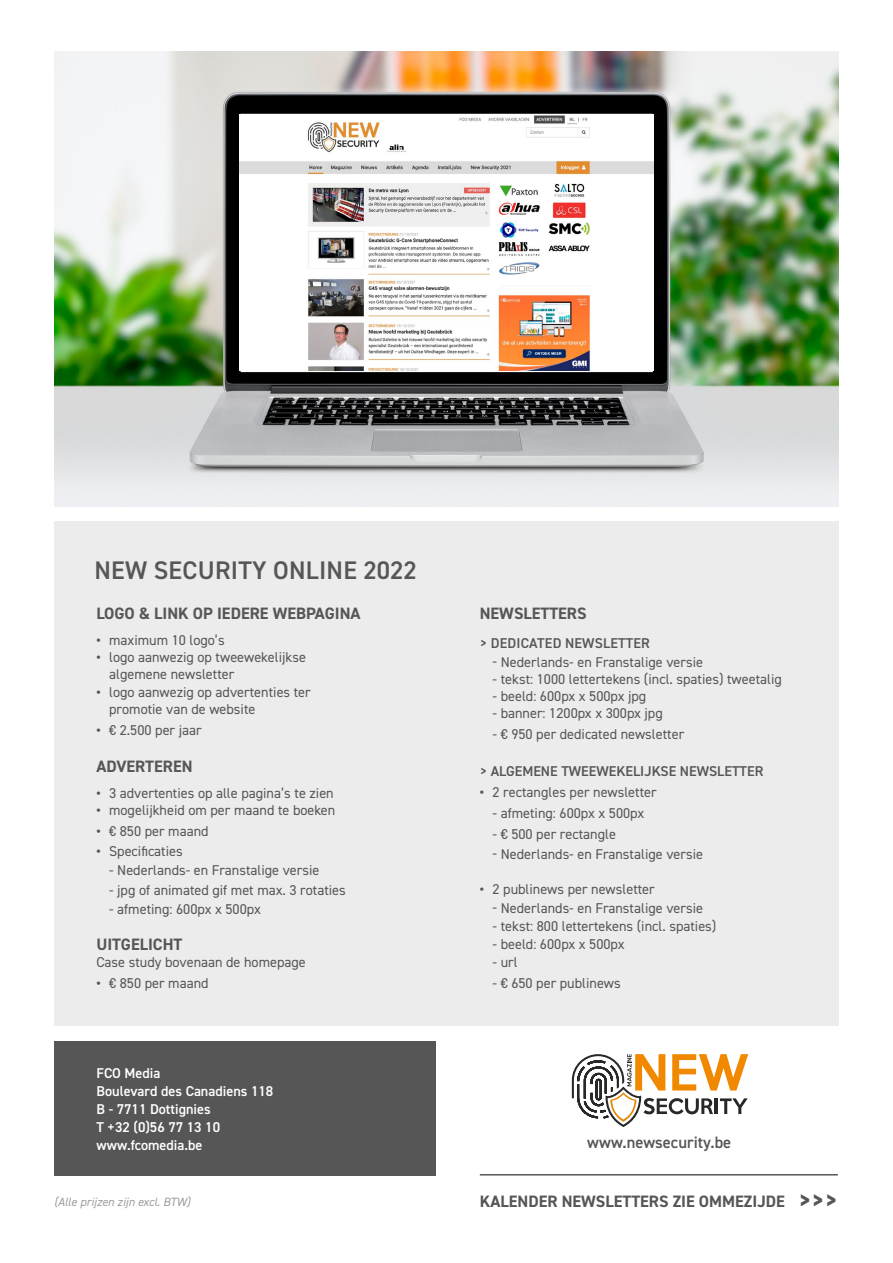
<style>
.page{position:relative;width:893px;height:1263px;background:#fff}
.page>*{position:absolute;margin:0;border:0;box-sizing:border-box;transform-origin:0 0}
.t1{font:600 25.5px "DIN2014";letter-spacing:.01em;color:#565656}
.t2{font:700 16.5px "DIN2014";color:#565656}
.t3{font:600 16.5px "DIN2014";color:#565656}
.t4{font:14.25px/17.1px "DIN2014";color:#565656}
.t5{font:600 14.25px/18px "DIN2014";color:#fff}
.t6{font:600 14.25px "DIN2014";color:#565656}
.t7{font:italic 12px "DIN2014";color:#9c9d9d}
.s1{font-weight:700}
.s2{font-size:25.5px}
</style>
<div class="page">
<div style="left:54px;top:521px;width:785px;height:504px;background:#ececed"></div>
<div style="left:54px;top:1041px;width:382px;height:134px;background:#565656"></div>
<img style="left:54px;top:52px;width:785px;height:454px">
<img style="left:240px;top:114px;width:413px;height:257px">
<hr style="left:480px;top:1174px;width:358px;height:1px;background:#000">
<svg style="left:572px;top:1054px;width:176px;height:73px"></svg>
<h1 class="t1" style="left:94px;top:553px;width:324px">NEW SECURITY ONLINE 2022</h1>
<p class="t2" style="left:96px;top:602px;width:266px">LOGO &amp; LINK OP IEDERE WEBPAGINA</p>
<p class="t4" style="left:96px;top:631px;width:130px"><span class="s1">•</span> maximum 10 logo’s</p>
<p class="t4" style="left:109px;top:649px;width:198px;text-indent:-13px"><span class="s1">•</span> logo aanwezig op tweewekelijkse algemene newsletter</p>
<p class="t4" style="left:109px;top:683px;width:203px;text-indent:-13px"><span class="s1">•</span> logo aanwezig op advertenties ter promotie van de website</p>
<p class="t4" style="left:96px;top:721px;width:107px"><span class="s1">•</span> € 2.500 per jaar</p>
<p class="t2" style="left:96px;top:755px;width:98px">ADVERTEREN</p>
<p class="t4" style="left:96px;top:784px;width:239px"><span class="s1">•</span> 3 advertenties op alle pagina’s te zien</p>
<p class="t4" style="left:96px;top:802px;width:241px"><span class="s1">•</span> mogelijkheid om per maand te boeken</p>
<p class="t4" style="left:96px;top:823px;width:114px"><span class="s1">•</span> € 850 per maand</p>
<p class="t4" style="left:96px;top:842px;width:88px"><span class="s1">•</span> Specificaties</p>
<p class="t4" style="left:109px;top:862px;width:212px">- Nederlands- en Franstalige versie</p>
<p class="t4" style="left:109px;top:881px;width:238px">- jpg of animated gif met max. 3 rotaties</p>
<p class="t4" style="left:109px;top:901px;width:153px">- afmeting: 600px x 500px</p>
<p class="t2" style="left:96px;top:934px;width:88px">UITGELICHT</p>
<p class="t4" style="left:96px;top:954px;width:211px">Case study bovenaan de homepage</p>
<p class="t4" style="left:96px;top:975px;width:114px"><span class="s1">•</span> € 850 per maand</p>
<p class="t5" style="left:97px;top:1063px;width:178px">FCO Media<br>Boulevard des Canadiens 118<br>B - 7711 Dottignies<br>T +32 (0)56 77 13 10 www.fcomedia.be</p>
<p class="t2" style="left:480px;top:602px;width:108px">NEWSLETTERS</p>
<p class="t6" style="left:480px;top:633px;width:172px">&gt; DEDICATED NEWSLETTER</p>
<p class="t4" style="left:493px;top:653px;width:212px">- Nederlands- en Franstalige versie</p>
<p class="t4" style="left:493px;top:670px;width:291px">- tekst: 1000 lettertekens (incl. spaties) tweetalig</p>
<p class="t4" style="left:493px;top:688px;width:155px">- beeld: 600px x 500px jpg</p>
<p class="t4" style="left:493px;top:705px;width:172px">- banner: 1200px x 300px jpg</p>
<p class="t4" style="left:493px;top:726px;width:193px">- € 950 per dedicated newsletter</p>
<p class="t6" style="left:480px;top:762px;width:285px">&gt; ALGEMENE TWEEWEKELIJKSE NEWSLETTER</p>
<p class="t4" style="left:480px;top:783px;width:178px"><span class="s1">•</span> 2 rectangles per newsletter</p>
<p class="t4" style="left:493px;top:804px;width:153px">- afmeting: 600px x 500px</p>
<p class="t4" style="left:493px;top:825px;width:125px">- € 500 per rectangle</p>
<p class="t4" style="left:493px;top:845px;width:212px">- Nederlands- en Franstalige versie</p>
<p class="t4" style="left:480px;top:880px;width:177px"><span class="s1">•</span> 2 publinews per newsletter</p>
<p class="t4" style="left:493px;top:899px;width:212px">- Nederlands- en Franstalige versie</p>
<p class="t4" style="left:493px;top:917px;width:225px">- tekst: 800 lettertekens (incl. spaties)</p>
<p class="t4" style="left:493px;top:935px;width:134px">- beeld: 600px x 500px</p>
<p class="t4" style="left:493px;top:953px;width:27px">- url</p>
<p class="t4" style="left:493px;top:974px;width:130px">- € 650 per publinews</p>
<p class="t3" style="left:587px;top:1132px;width:146px">www.newsecurity.be</p>
<p class="t7" style="left:54px;top:1195px;width:138px">(Alle prijzen zijn excl. BTW)</p>
<p class="t2" style="left:480px;top:1190px;width:360px">KALENDER NEWSLETTERS ZIE OMMEZIJDE <span class="s2">&gt;&gt;&gt;</span></p>
</div>
